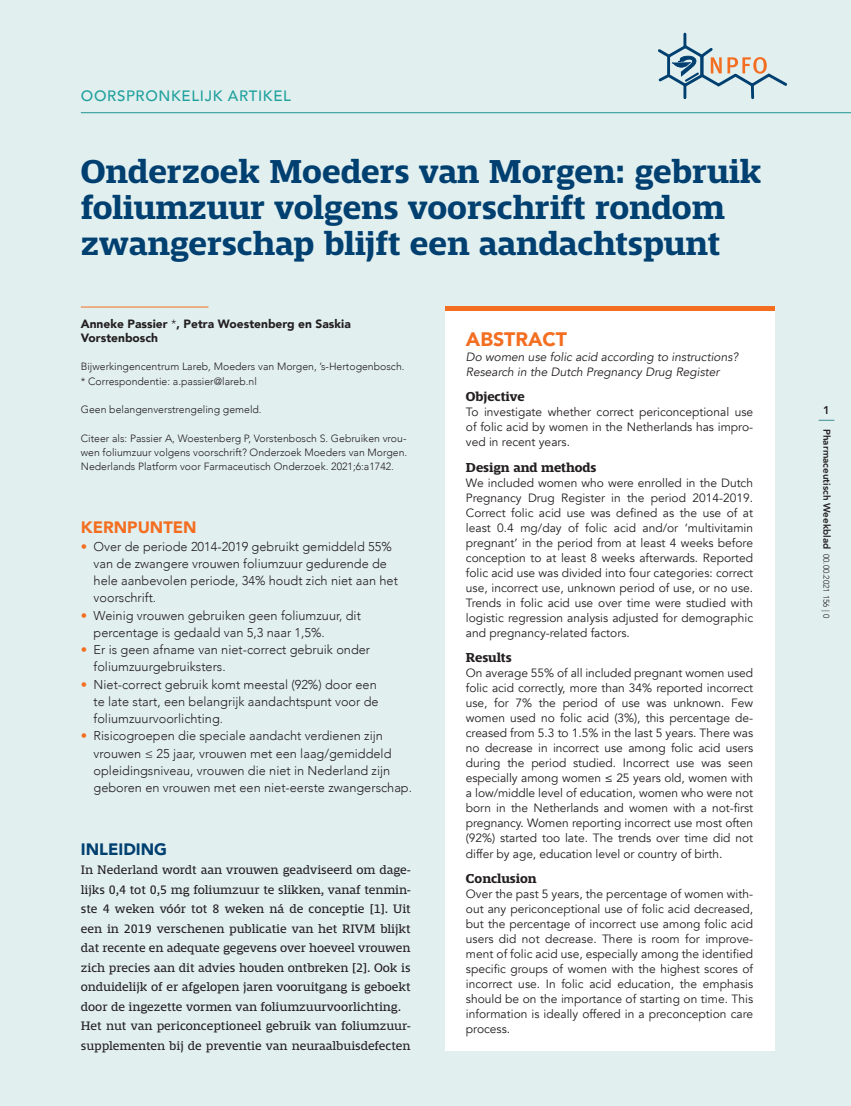
<style>
.page{position:relative;width:851px;height:1106px;background:#fff}
.page>*{position:absolute;margin:0;border:0;box-sizing:border-box;transform-origin:0 0}
.t1{font:700 34.5px/36px "Mislab Std";color:#004071}
.t2{font:900 19.5px "Avenir";color:#f36e21}
.t3{font:900 16.5px "Avenir";color:#f36e21}
.t4{font:900 16.5px "Avenir";color:#004071}
.t5{font:500 15px "Avenir";letter-spacing:.045em;color:#20a19d}
.t6{font:700 13.5px "Mislab Std";color:#231f20}
.t7{font:300 12.75px/17.2px "Avenir";color:#231f20}
.t8{font:12.75px/19.5px "Mislab Std";color:#231f20}
.t9{font:12px/15px "Avenir";color:#231f20;text-align:justify}
.t10{font:italic 12px/15px "Avenir";color:#231f20}
.t11{font:900 12px/14.2px "Avenir";color:#231f20}
.t12{font:800 11.25px "Avenir";color:#231f20}
.t13{font:300 10.5px/14.2px "Avenir";color:#231f20}
.t14{font:800 9.75px "Avenir";color:#231f20}
.s1{font-weight:300}
.s2{color:#f36e21}
.s3{font-weight:300;font-size:8.25px}
</style>
<div class="page">
<div style="left:0;top:0;width:850px;height:1106px;background:#e2efef"></div>
<svg style="left:818px;top:420px;width:16px;height:1px"></svg>
<svg style="left:658px;top:32px;width:130px;height:68px"></svg>
<hr style="left:81px;top:112px;width:769px;height:1px;background:#20a19d">
<hr style="left:81px;top:307px;width:127px;height:1px;background:#f36e21">
<div style="left:444px;top:307px;width:330px;height:743px;background:#fff"></div>
<hr style="left:444px;top:307px;width:330px;height:4px;background:#f36e21">
<p class="t5" style="left:81px;top:83px;width:211px">OORSPRONKELIJK ARTIKEL</p>
<h1 class="t1" style="left:81px;top:154px;width:681px">Onderzoek Moeders van Morgen: gebruik foliumzuur volgens voorschrift rondom zwangerschap blijft een aandachtspunt</h1>
<p class="t11" style="left:81px;top:316px;width:271px">Anneke Passier <span class="s1">*</span>, Petra Woestenberg en Saskia<br>Vorstenbosch</p>
<p class="t13" style="left:81px;top:360px;width:325px">Bijwerkingencentrum Lareb, Moeders van Morgen, ’s-Hertogenbosch. * Correspondentie: a.passier@lareb.nl</p>
<p class="t13" style="left:81px;top:402px;width:182px">Geen belangenverstrengeling gemeld.</p>
<p class="t13" style="left:81px;top:431px;width:328px;text-align:justify">Citeer als: Passier A, Woestenberg P, Vorstenbosch S. Gebruiken vrou&shy;wen foliumzuur volgens voorschrift? Onderzoek Moeders van Morgen.<br>Nederlands Platform voor Farmaceutisch Onderzoek. 2021;6:a1742.</p>
<h3 class="t3" style="left:81px;top:513px;width:117px">KERNPUNTEN</h3>
<p class="t7" style="left:94px;top:537px;width:306px;text-indent:-13px"><span class="s2">•</span> Over de periode 2014-2019 gebruikt gemiddeld 55% van de zwangere vrouwen foliumzuur gedurende de hele aanbevolen periode, 34% houdt zich niet aan het voorschrift.</p>
<p class="t7" style="left:94px;top:606px;width:269px;text-indent:-13px"><span class="s2">•</span> Weinig vrouwen gebruiken geen foliumzuur, dit percentage is gedaald van 5,3 naar 1,5%.</p>
<p class="t7" style="left:94px;top:641px;width:278px;text-indent:-13px"><span class="s2">•</span> Er is geen afname van niet-correct gebruik onder foliumzuurgebruiksters.</p>
<p class="t7" style="left:94px;top:675px;width:286px;text-indent:-13px"><span class="s2">•</span> Niet-correct gebruik komt meestal (92%) door een te late start, een belangrijk aandachtspunt voor de foliumzuurvoorlichting.</p>
<p class="t7" style="left:94px;top:727px;width:320px;text-indent:-13px"><span class="s2">•</span> Risicogroepen die speciale aandacht verdienen zijn vrouwen ≤ 25 jaar, vrouwen met een laag/gemiddeld opleidingsniveau, vrouwen die niet in Nederland zijn geboren en vrouwen met een niet-eerste zwangerschap.</p>
<h3 class="t4" style="left:81px;top:834px;width:88px">INLEIDING</h3>
<p class="t8" style="left:81px;top:860px;width:331px">In Nederland wordt aan vrouwen geadviseerd om dage&shy;lijks 0,4 tot 0,5 mg foliumzuur te slikken, vanaf tenmin&shy;ste 4 weken vóór tot 8 weken ná de conceptie [1]. Uit een in 2019 verschenen publicatie van het RIVM blijkt dat recente en adequate gegevens over hoeveel vrouwen zich precies aan dit advies houden ontbreken [2]. Ook is onduidelijk of er afgelopen jaren vooruitgang is geboekt door de ingezette vormen van foliumzuurvoorlichting.<br>Het nut van periconceptioneel gebruik van foliumzuur&shy;supplementen bij de preventie van neuraalbuisdefecten</p>
<h2 class="t2" style="left:466px;top:322px;width:103px">ABSTRACT</h2>
<p class="t10" style="left:466px;top:349px;width:274px">Do women use folic acid according to instructions?<br>Research in the Dutch Pregnancy Drug Register</p>
<p class="t6" style="left:466px;top:390px;width:60px">Objective</p>
<p class="t9" style="left:466px;top:405px;width:289px">To investigate whether correct periconceptional use of folic acid by women in the Netherlands has impro&shy;ved in recent years.</p>
<p class="t6" style="left:466px;top:460px;width:132px">Design and methods</p>
<p class="t9" style="left:466px;top:475px;width:289px">We included women who were enrolled in the Dutch Pregnancy Drug Register in the period 2014-2019.<br>Correct folic acid use was defined as the use of at least 0.4 mg/day of folic acid and/or ‘multivitamin pregnant’ in the period from at least 4 weeks before conception to at least 8 weeks afterwards. Reported folic acid use was divided into four categories: correct use, incorrect use, unknown period of use, or no use.<br>Trends in folic acid use over time were studied with logistic regression analysis adjusted for demographic and pregnancy-related factors.</p>
<p class="t6" style="left:466px;top:651px;width:47px">Results</p>
<p class="t9" style="left:466px;top:666px;width:289px">On average 55% of all included pregnant women used folic acid correctly, more than 34% reported incorrect use, for 7% the period of use was unknown. Few women used no folic acid (3%), this percentage de&shy;creased from 5.3 to 1.5% in the last 5 years. There was no decrease in incorrect use among folic acid users during the period studied. Incorrect use was seen especially among women ≤ 25 years old, women with a low/middle level of education, women who were not born in the Netherlands and women with a not-first pregnancy. Women reporting incorrect use most often (92%) started too late. The trends over time did not differ by age, education level or country of birth.</p>
<p class="t6" style="left:466px;top:871px;width:72px">Conclusion</p>
<p class="t9" style="left:466px;top:886px;width:289px">Over the past 5 years, the percentage of women with&shy;out any periconceptional use of folic acid decreased, but the percentage of incorrect use among folic acid users did not decrease. There is room for improve&shy;ment of folic acid use, especially among the identified specific groups of women with the highest scores of incorrect use. In folic acid education, the emphasis should be on the importance of starting on time. This information is ideally offered in a preconception care process.</p>
<p class="t12" style="left:823px;top:401px;width:8px">1</p>
<p class="t14" style="left:834px;top:429px;width:190px;rotate:90deg">Pharmaceutisch Weekblad <span class="s3">00.00.2021 156 | 0</span></p>
</div>
